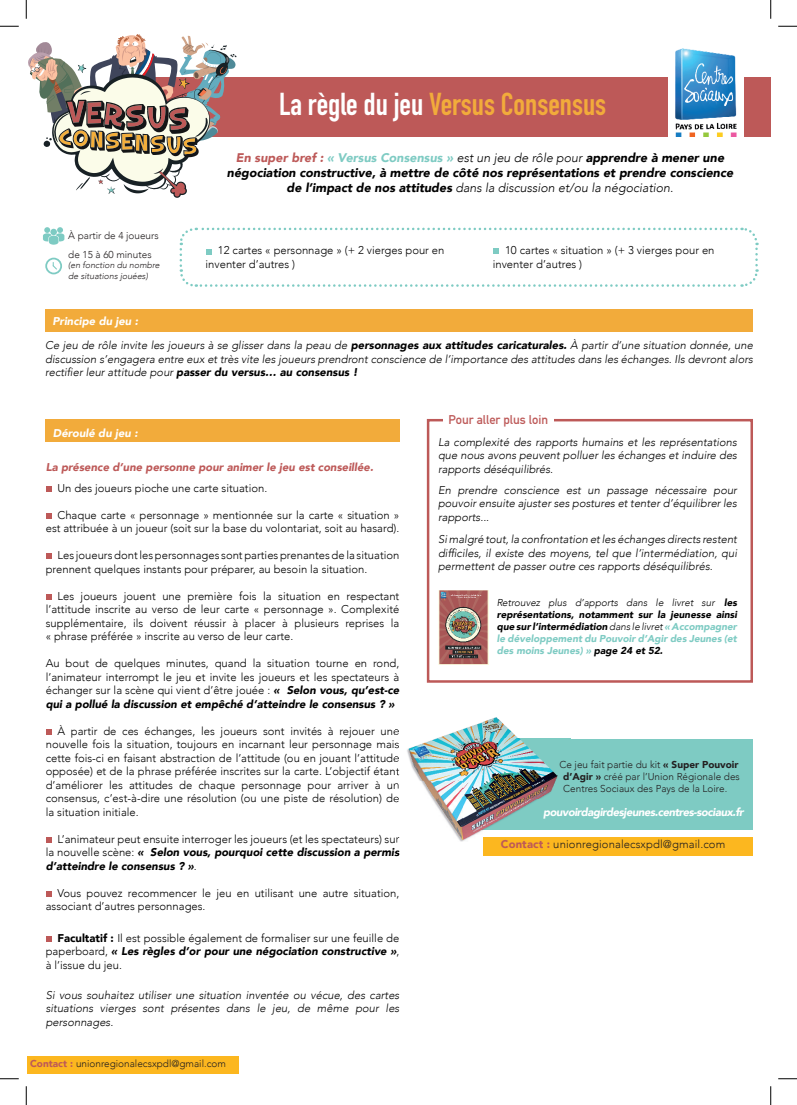
<style>
.page{position:relative;width:797px;height:1105px;background:#fff}
.page>*{position:absolute;margin:0;border:0;box-sizing:border-box;transform-origin:0 0}
.t1{font:700 31.25px "DIN Condensed";color:#f2ab3b}
.t2{font:italic 900 12.5px/15px "Avenir";color:#000;text-align:center}
.t3{font:700 12.5px "DIN Alternate";color:#bd5958}
.t4{font:300 11.25px/13.5px "Avenir";color:#000001;text-align:justify}
.t5{font:italic 300 11.25px/13.5px "Avenir";color:#000001;text-align:justify}
.t6{font:italic 900 11.25px "Avenir";color:#bd5958}
.t7{font:italic 900 11.25px "Avenir";letter-spacing:-.04em;color:#fff}
.t8{font:300 11.25px "Avenir";letter-spacing:.01em;color:#231f20}
.t9{font:italic 900 11.25px "Avenir";color:#fff}
.t10{font:italic 900 10px/12px "Avenir";color:#000001;text-align:justify}
.t11{font:300 10px/12px "Avenir";color:#231f20}
.t12{font:italic 300 8.75px/10.5px "Avenir";color:#231f20}
.s1{color:#fff}
.s2{color:#bd5958}
.s3{color:#7ecbc3}
.s4{font-weight:300}
.s5{font-weight:900;color:#fff}
.s6{font-weight:900}
.s7{font-weight:900;font-style:italic}
.s8{font-weight:900;color:#bd5958}
</style>
<div class="page">
<div style="left:27px;top:1056px;width:212px;height:17px;background:#fcb71f"></div>
<div style="left:45px;top:420px;width:354px;height:22px;background:#f2ab3b"></div>
<div style="left:45px;top:309px;width:708px;height:23px;background:#f2ab3b"></div>
<div style="left:122px;top:77px;width:546px;height:60px;background:#bd5958"></div>
<svg style="left:46px;top:486px;width:6px;height:5px"></svg>
<svg style="left:46px;top:513px;width:6px;height:5px"></svg>
<svg style="left:46px;top:553px;width:6px;height:6px"></svg>
<svg style="left:46px;top:594px;width:6px;height:5px"></svg>
<svg style="left:46px;top:729px;width:6px;height:5px"></svg>
<svg style="left:46px;top:837px;width:6px;height:5px"></svg>
<svg style="left:46px;top:891px;width:6px;height:5px"></svg>
<svg style="left:46px;top:936px;width:6px;height:5px"></svg>
<div style="left:427px;top:419px;width:326px;height:264px;border:2px solid #bd5958"></div>
<div style="left:443px;top:414px;width:110px;height:17px;background:#fff"></div>
<img style="left:438px;top:590px;width:51px;height:74px">
<div style="left:463px;top:738px;width:290px;height:91px;background:#7ecbc3"></div>
<img style="left:399px;top:722px;width:84px;height:133px">
<img style="left:483px;top:717px;width:35px;height:21px">
<svg style="left:396px;top:729px;width:3px;height:74px"></svg>
<svg style="left:396px;top:837px;width:3px;height:19px"></svg>
<img style="left:463px;top:738px;width:95px;height:91px">
<img style="left:676px;top:49px;width:60px;height:88px">
<svg style="left:43px;top:227px;width:21px;height:18px"></svg>
<svg style="left:45px;top:258px;width:17px;height:16px"></svg>
<svg style="left:28px;top:34px;width:209px;height:164px"></svg>
<svg style="left:179px;top:227px;width:580px;height:60px"></svg>
<div style="left:483px;top:837px;width:270px;height:19px;background:#fcb71f"></div>
<div style="left:744px;top:77px;width:26px;height:60px;background:#bd5958"></div>
<svg style="left:0;top:25px;width:19px;height:2px"></svg>
<svg style="left:778px;top:25px;width:19px;height:2px"></svg>
<svg style="left:0;top:1078px;width:19px;height:1px"></svg>
<svg style="left:778px;top:1078px;width:19px;height:1px"></svg>
<svg style="left:25px;top:0;width:2px;height:19px"></svg>
<svg style="left:25px;top:1086px;width:2px;height:19px"></svg>
<svg style="left:770px;top:0;width:1px;height:19px"></svg>
<svg style="left:770px;top:1086px;width:1px;height:19px"></svg>
<p class="t11" style="left:68px;top:226px;width:92px;line-height:18.6px">À partir de 4 joueurs de 15 à 60 minutes</p>
<p class="t12" style="left:68px;top:260px;width:93px">(en fonction du nombre de situations jouées)</p>
<h1 class="t1" style="left:279px;top:83px;width:329px"><span class="s1">La règle du jeu</span> Versus Consensus</h1>
<p class="t2" style="left:227px;top:150px;width:508px"><span class="s2">En super bref :</span> <span class="s3">« Versus Consensus »</span> <span class="s4">est un jeu de rôle pour</span> apprendre à mener une négociation constructive, à mettre de côté nos représentations et prendre conscience de l’impact de nos attitudes <span class="s4">dans la discussion et/ou la négociation.</span></p>
<p class="t4" style="left:206px;top:244px;width:240px;text-indent:12px">12 cartes « personnage » (+ 2 vierges pour en inventer d’autres )</p>
<p class="t4" style="left:493px;top:243px;width:223px;text-indent:12px">10 cartes « situation » (+ 3 vierges pour en inventer d’autres )</p>
<p class="t5" style="left:45px;top:308px;width:709px;line-height:24.8px;text-indent:7px"><span class="s5">Principe du jeu :<br></span>Ce jeu de rôle invite les joueurs à se glisser dans la peau de <span class="s6">personnages aux attitudes caricaturales.</span> À partir d’une situation donnée, une</p>
<p class="t5" style="left:45px;top:352px;width:709px">discussion s’engagera entre eux et très vite les joueurs prendront conscience de l’importance des attitudes dans les échanges. Ils devront alors rectifier leur attitude pour <span class="s6">passer du versus… au consensus !</span></p>
<p class="t9" style="left:53px;top:424px;width:86px">Déroulé du jeu :</p>
<p class="t6" style="left:46px;top:457px;width:329px">La présence d’une personne pour animer le jeu est conseillée.</p>
<p class="t4" style="left:57px;top:481px;width:211px">Un des joueurs pioche une carte situation.</p>
<p class="t4" style="left:46px;top:508px;width:355px;text-align:right">Chaque carte « personnage » mentionnée sur la carte « situation » est attribuée à un joueur (soit sur la base du volontariat, soit au hasard).</p>
<p class="t4" style="left:46px;top:548px;width:355px;text-indent:12px">Les joueurs dont les personnages sont parties prenantes de la situation prennent quelques instants pour préparer, au besoin la situation.</p>
<p class="t4" style="left:46px;top:589px;width:355px;text-indent:12px">Les joueurs jouent une première fois la situation en respectant l’attitude inscrite au verso de leur carte « personnage ». Complexité supplémentaire, ils doivent réussir à placer à plusieurs reprises la « phrase préférée » inscrite au verso de leur carte.</p>
<p class="t4" style="left:46px;top:656px;width:355px">Au bout de quelques minutes, quand la situation tourne en rond, l’animateur interrompt le jeu et invite les joueurs et les spectateurs à échanger sur la scène qui vient d’être jouée : <span class="s7">« Selon vous, qu’est-ce qui a pollué la discussion et empêché d’atteindre le consensus ? »</span></p>
<p class="t4" style="left:46px;top:724px;width:355px;text-indent:12px">À partir de ces échanges, les joueurs sont invités à rejouer une nouvelle fois la situation, toujours en incarnant leur personnage mais cette fois-ci en faisant abstraction de l’attitude (ou en jouant l’attitude opposée) et de la phrase préférée inscrites sur la carte. L’objectif étant d’améliorer les attitudes de chaque personnage pour arriver à un consensus, c’est-à-dire une résolution (ou une piste de résolution) de la situation initiale.</p>
<p class="t4" style="left:46px;top:832px;width:355px;text-indent:12px">L’animateur peut ensuite interroger les joueurs (et les spectateurs) sur la nouvelle scène: <span class="s7">« Selon vous, pourquoi cette discussion a permis d’atteindre le consensus ? »</span>.</p>
<p class="t4" style="left:46px;top:886px;width:355px;text-indent:12px">Vous pouvez recommencer le jeu en utilisant une autre situation, associant d’autres personnages.</p>
<p class="t4" style="left:46px;top:931px;width:355px;text-indent:12px"><span class="s6">Facultatif :</span> Il est possible également de formaliser sur une feuille de paperboard, <span class="s7">« Les règles d’or pour une négociation constructive »</span>, à l’issue du jeu.</p>
<p class="t5" style="left:46px;top:988px;width:355px">Si vous souhaitez utiliser une situation inventée ou vécue, des cartes situations vierges sont présentes dans le jeu, de même pour les personnages.</p>
<p class="t11" style="left:30px;top:1057px;width:197px"><span class="s8">Contact :</span> unionregionalecsxpdl@gmail.com</p>
<p class="t3" style="left:448px;top:410px;width:101px">Pour aller plus loin</p>
<p class="t5" style="left:438px;top:435px;width:300px">La complexité des rapports humains et les représentations que nous avons peuvent polluer les échanges et induire des rapports déséquilibrés.</p>
<p class="t5" style="left:438px;top:483px;width:300px">En prendre conscience est un passage nécessaire pour pouvoir ensuite ajuster ses postures et tenter d’équilibrer les rapports...</p>
<p class="t5" style="left:438px;top:533px;width:300px">Si malgré tout, la confrontation et les échanges directs restent difficiles, il existe des moyens, tel que l’intermédiation, qui permettent de passer outre ces rapports déséquilibrés.</p>
<p class="t10" style="left:497px;top:597px;width:242px"><span class="s4">Retrouvez plus d’apports dans le livret sur</span> les représentations, notamment sur la jeunesse ainsi que sur l’intermédiation <span class="s4">dans le livret</span> <span class="s3">« Accompagner le développement du Pouvoir d’Agir des Jeunes (et des moins Jeunes) »</span> page 24 et 52.</p>
<p class="t11" style="left:563px;top:758px;width:178px;text-indent:-4px">Ce jeu fait partie du kit <span class="s6">« Super Pouvoir d’Agir »</span> créé par l’Union Régionale des<br>Centres Sociaux des Pays de la Loire.</p>
<p class="t7" style="left:543px;top:803px;width:202px">pouvoirdagirdesjeunes.centres-sociaux.fr</p>
<p class="t8" style="left:501px;top:838px;width:226px"><span class="s8">Contact :</span> unionregionalecsxpdl@gmail.com</p>
</div>
